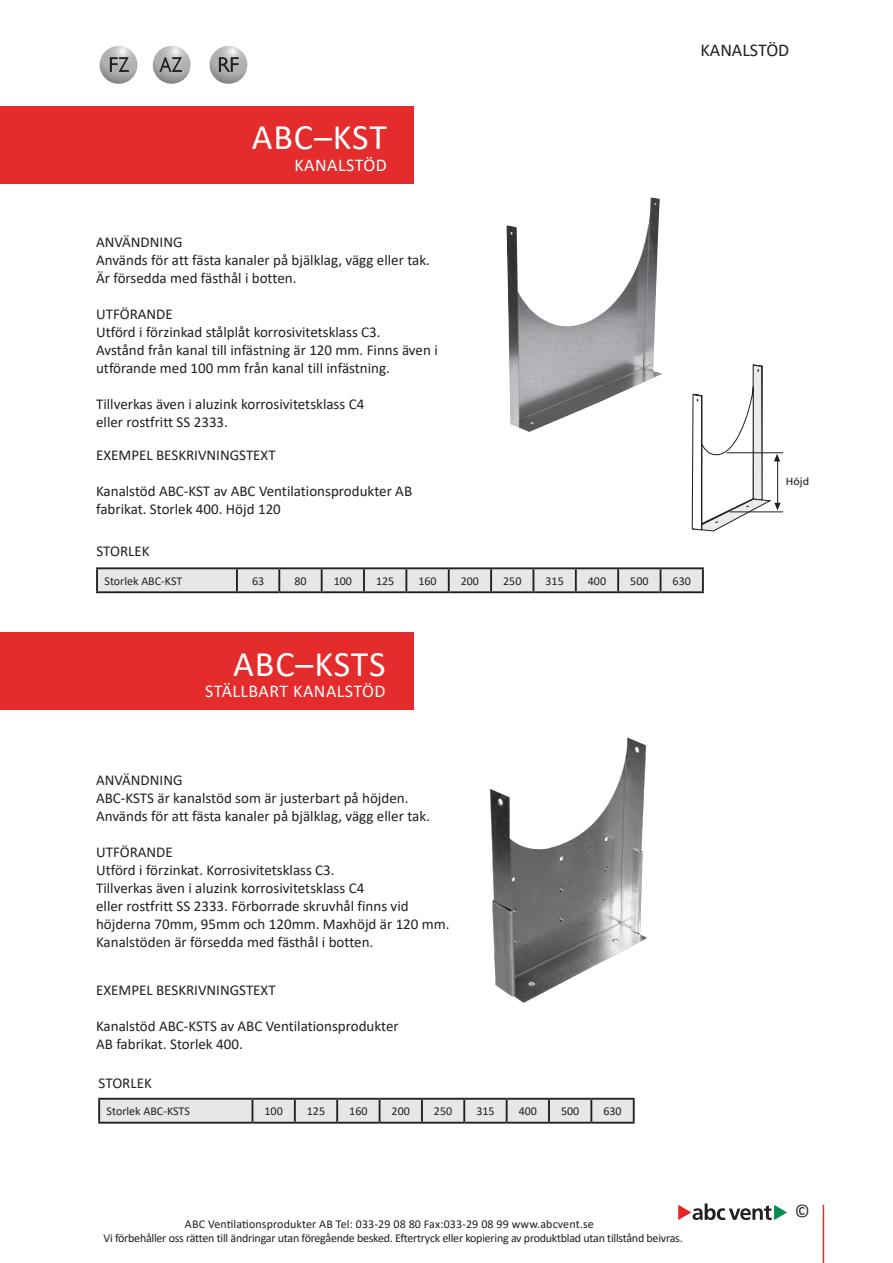
<style>
.page{position:relative;width:893px;height:1263px;background:#fff}
.page>*{position:absolute;margin:0;border:0;box-sizing:border-box;transform-origin:0 0}
.Rubrik{font:36px "Calibri";letter-spacing:.02em;color:#fff}
.Rubrik-2{font:18px "Calibri";letter-spacing:.025em;color:#fff}
.Rubrik-3{font:18px "Calibri";color:#231f20}
.brödtext{font:15px/18px "Calibri";color:#231f20}
.översikt_rubrik{font:15px "Calibri";color:#231f20}
.Mindre_texter{font:12px "Calibri";letter-spacing:-.015em;color:#231f20}
.Mindre_texter-2{font:12px "Calibri";letter-spacing:.01em;color:#231f20}
.t1{font:10.5px "Frutiger";color:#231f20}
</style>
<div class="page">
<hr style="left:823px;top:1205px;width:1px;height:58px;background:#e52c2c">
<svg style="left:678px;top:1203px;width:109px;height:17px"></svg>
<svg style="left:100px;top:46px;width:37px;height:38px"></svg>
<svg style="left:110px;top:57px;width:19px;height:15px"></svg>
<svg style="left:153px;top:46px;width:38px;height:38px"></svg>
<svg style="left:159px;top:57px;width:23px;height:15px"></svg>
<svg style="left:210px;top:46px;width:37px;height:38px"></svg>
<svg style="left:219px;top:57px;width:20px;height:15px"></svg>
<div style="left:0;top:106px;width:413px;height:78px;background:#e52c2c"></div>
<div style="left:0;top:632px;width:414px;height:78px;background:#e52c2c"></div>
<svg style="left:692px;top:365px;width:89px;height:166px"></svg>
<hr style="left:727px;top:452px;width:56px;height:1px;background:#231f20">
<hr style="left:730px;top:512px;width:53px;height:1px;background:#231f20">
<hr style="left:96px;top:567px;width:141px;height:2px;background:#231f20">
<hr style="left:96px;top:569px;width:2px;height:22px;background:#231f20">
<hr style="left:237px;top:567px;width:42px;height:2px;background:#231f20">
<hr style="left:279px;top:567px;width:43px;height:2px;background:#231f20">
<hr style="left:322px;top:567px;width:42px;height:2px;background:#231f20">
<hr style="left:364px;top:567px;width:42px;height:2px;background:#231f20">
<hr style="left:406px;top:567px;width:43px;height:2px;background:#231f20">
<hr style="left:449px;top:567px;width:42px;height:2px;background:#231f20">
<hr style="left:491px;top:567px;width:42px;height:2px;background:#231f20">
<hr style="left:533px;top:567px;width:43px;height:2px;background:#231f20">
<hr style="left:576px;top:567px;width:42px;height:2px;background:#231f20">
<hr style="left:618px;top:567px;width:42px;height:2px;background:#231f20">
<hr style="left:660px;top:567px;width:44px;height:2px;background:#231f20">
<svg style="left:97px;top:568px;width:605px;height:23px;background:#d4d5d7"></svg>
<hr style="left:702px;top:569px;width:2px;height:22px;background:#231f20">
<hr style="left:96px;top:591px;width:141px;height:2px;background:#231f20">
<hr style="left:237px;top:591px;width:42px;height:2px;background:#231f20">
<hr style="left:279px;top:591px;width:43px;height:2px;background:#231f20">
<hr style="left:322px;top:591px;width:42px;height:2px;background:#231f20">
<hr style="left:364px;top:591px;width:42px;height:2px;background:#231f20">
<hr style="left:406px;top:591px;width:43px;height:2px;background:#231f20">
<hr style="left:449px;top:591px;width:42px;height:2px;background:#231f20">
<hr style="left:491px;top:591px;width:42px;height:2px;background:#231f20">
<hr style="left:533px;top:591px;width:43px;height:2px;background:#231f20">
<hr style="left:576px;top:591px;width:42px;height:2px;background:#231f20">
<hr style="left:618px;top:591px;width:42px;height:2px;background:#231f20">
<hr style="left:660px;top:591px;width:44px;height:2px;background:#231f20">
<img style="left:506px;top:197px;width:156px;height:235px">
<hr style="left:98px;top:1098px;width:154px;height:2px;background:#231f20">
<hr style="left:98px;top:1100px;width:2px;height:22px;background:#231f20">
<hr style="left:252px;top:1098px;width:43px;height:2px;background:#231f20">
<hr style="left:295px;top:1098px;width:42px;height:2px;background:#231f20">
<hr style="left:337px;top:1098px;width:43px;height:2px;background:#231f20">
<hr style="left:380px;top:1098px;width:42px;height:2px;background:#231f20">
<svg style="left:99px;top:1099px;width:534px;height:23px;background:#dddddf"></svg>
<hr style="left:422px;top:1098px;width:42px;height:2px;background:#231f20">
<hr style="left:421px;top:1100px;width:2px;height:22px;background:#231f20">
<hr style="left:464px;top:1098px;width:43px;height:2px;background:#231f20">
<hr style="left:463px;top:1100px;width:2px;height:22px;background:#231f20">
<hr style="left:507px;top:1098px;width:42px;height:2px;background:#231f20">
<hr style="left:506px;top:1100px;width:2px;height:22px;background:#231f20">
<hr style="left:549px;top:1098px;width:42px;height:2px;background:#231f20">
<hr style="left:548px;top:1100px;width:2px;height:22px;background:#231f20">
<hr style="left:591px;top:1098px;width:44px;height:2px;background:#231f20">
<hr style="left:590px;top:1100px;width:2px;height:22px;background:#231f20">
<hr style="left:633px;top:1100px;width:2px;height:22px;background:#231f20">
<hr style="left:98px;top:1122px;width:154px;height:1px;background:#231f20">
<hr style="left:252px;top:1122px;width:43px;height:1px;background:#231f20">
<hr style="left:295px;top:1122px;width:42px;height:1px;background:#231f20">
<hr style="left:337px;top:1122px;width:43px;height:1px;background:#231f20">
<hr style="left:380px;top:1122px;width:42px;height:1px;background:#231f20">
<hr style="left:422px;top:1122px;width:42px;height:1px;background:#231f20">
<hr style="left:464px;top:1122px;width:43px;height:1px;background:#231f20">
<hr style="left:507px;top:1122px;width:42px;height:1px;background:#231f20">
<hr style="left:549px;top:1122px;width:42px;height:1px;background:#231f20">
<hr style="left:591px;top:1122px;width:44px;height:1px;background:#231f20">
<img style="left:490px;top:737px;width:157px;height:266px">
<p class="Rubrik-3" style="left:701px;top:38px;width:90px">KANALSTÖD</p>
<p class="Rubrik" style="left:252px;top:112px;width:137px">ABC–KST</p>
<p class="Rubrik-2" style="left:294px;top:152px;width:94px">KANALSTÖD</p>
<p class="brödtext" style="left:96px;top:232px;width:88px">ANVÄNDNING</p>
<p class="brödtext" style="left:96px;top:250px;width:335px">Används för att fästa kanaler på bjälklag, vägg eller tak.</p>
<p class="brödtext" style="left:96px;top:268px;width:202px">Är försedda med fästhål i botten.</p>
<p class="brödtext" style="left:96px;top:304px;width:78px">UTFÖRANDE</p>
<p class="brödtext" style="left:96px;top:322px;width:286px">Utförd i förzinkad stålplåt korrosivitetsklass C3.</p>
<p class="brödtext" style="left:96px;top:340px;width:343px">Avstånd från kanal till infästning är 120 mm. Finns även i utförande med 100 mm från kanal till infästning.</p>
<p class="brödtext" style="left:96px;top:394px;width:270px">Tillverkas även i aluzink korrosivitetsklass C4</p>
<p class="brödtext" style="left:96px;top:412px;width:133px">eller rostfritt SS 2333.</p>
<p class="brödtext" style="left:96px;top:446px;width:181px">EXEMPEL BESKRIVNINGSTEXT</p>
<p class="brödtext" style="left:96px;top:482px;width:318px">Kanalstöd ABC-KST av ABC Ventilationsprodukter AB fabrikat. Storlek 400. Höjd 120</p>
<p class="översikt_rubrik" style="left:97px;top:541px;width:55px">STORLEK</p>
<p class="Mindre_texter" style="left:105px;top:572px;width:79px">Storlek ABC-KST</p>
<p class="Mindre_texter" style="left:252px;top:572px;width:14px">63</p>
<p class="Mindre_texter" style="left:294px;top:572px;width:14px">80</p>
<p class="Mindre_texter" style="left:334px;top:572px;width:20px">100</p>
<p class="Mindre_texter" style="left:376px;top:572px;width:20px">125</p>
<p class="Mindre_texter" style="left:418px;top:572px;width:20px">160</p>
<p class="Mindre_texter" style="left:461px;top:572px;width:20px">200</p>
<p class="Mindre_texter" style="left:503px;top:572px;width:20px">250</p>
<p class="Mindre_texter" style="left:545px;top:572px;width:20px">315</p>
<p class="Mindre_texter" style="left:588px;top:572px;width:20px">400</p>
<p class="Mindre_texter" style="left:630px;top:572px;width:20px">500</p>
<p class="Mindre_texter" style="left:673px;top:572px;width:20px">630</p>
<p class="Rubrik" style="left:233px;top:639px;width:154px">ABC–KSTS</p>
<p class="Rubrik-2" style="left:205px;top:679px;width:182px">STÄLLBART KANALSTÖD</p>
<p class="t1" style="left:786px;top:475px;width:25px">Höjd</p>
<p class="brödtext" style="left:96px;top:771px;width:88px">ANVÄNDNING</p>
<p class="brödtext" style="left:96px;top:789px;width:314px">ABC-KSTS är kanalstöd som är justerbart på höjden.</p>
<p class="brödtext" style="left:96px;top:807px;width:335px">Används för att fästa kanaler på bjälklag, vägg eller tak.</p>
<p class="brödtext" style="left:96px;top:843px;width:78px">UTFÖRANDE</p>
<p class="brödtext" style="left:96px;top:861px;width:240px">Utförd i förzinkat. Korrosivitetsklass C3.</p>
<p class="brödtext" style="left:96px;top:879px;width:270px">Tillverkas även i aluzink korrosivitetsklass C4</p>
<p class="brödtext" style="left:96px;top:897px;width:314px">eller rostfritt SS 2333. Förborrade skruvhål finns vid</p>
<p class="brödtext" style="left:96px;top:915px;width:355px">höjderna 70mm, 95mm och 120mm. Maxhöjd är 120 mm.</p>
<p class="brödtext" style="left:96px;top:933px;width:279px">Kanalstöden är försedda med fästhål i botten.</p>
<p class="brödtext" style="left:96px;top:981px;width:181px">EXEMPEL BESKRIVNINGSTEXT</p>
<p class="brödtext" style="left:96px;top:1017px;width:304px">Kanalstöd ABC-KSTS av ABC Ventilationsprodukter<br>AB fabrikat. Storlek 400.</p>
<p class="översikt_rubrik" style="left:99px;top:1072px;width:55px">STORLEK</p>
<p class="Mindre_texter" style="left:107px;top:1103px;width:85px">Storlek ABC-KSTS</p>
<p class="Mindre_texter" style="left:265px;top:1103px;width:20px">100</p>
<p class="Mindre_texter" style="left:307px;top:1103px;width:20px">125</p>
<p class="Mindre_texter" style="left:349px;top:1103px;width:20px">160</p>
<p class="Mindre_texter" style="left:392px;top:1103px;width:20px">200</p>
<p class="Mindre_texter" style="left:434px;top:1103px;width:20px">250</p>
<p class="Mindre_texter" style="left:476px;top:1103px;width:20px">315</p>
<p class="Mindre_texter" style="left:519px;top:1103px;width:20px">400</p>
<p class="Mindre_texter" style="left:561px;top:1103px;width:20px">500</p>
<p class="Mindre_texter" style="left:603px;top:1103px;width:20px">630</p>
<p class="Mindre_texter-2" style="left:185px;top:1215px;width:410px">ABC Ventilationsprodukter AB Tel: 033-29 08 80 Fax:033-29 08 99 www.abcvent.se</p>
<p class="Mindre_texter" style="left:103px;top:1229px;width:581px">Vi förbehåller oss rätten till ändringar utan föregående besked. Eftertryck eller kopiering av produktblad utan tillstånd beivras.</p>
<p class="Rubrik-3" style="left:795px;top:1198px;width:17px">©</p>
</div>
